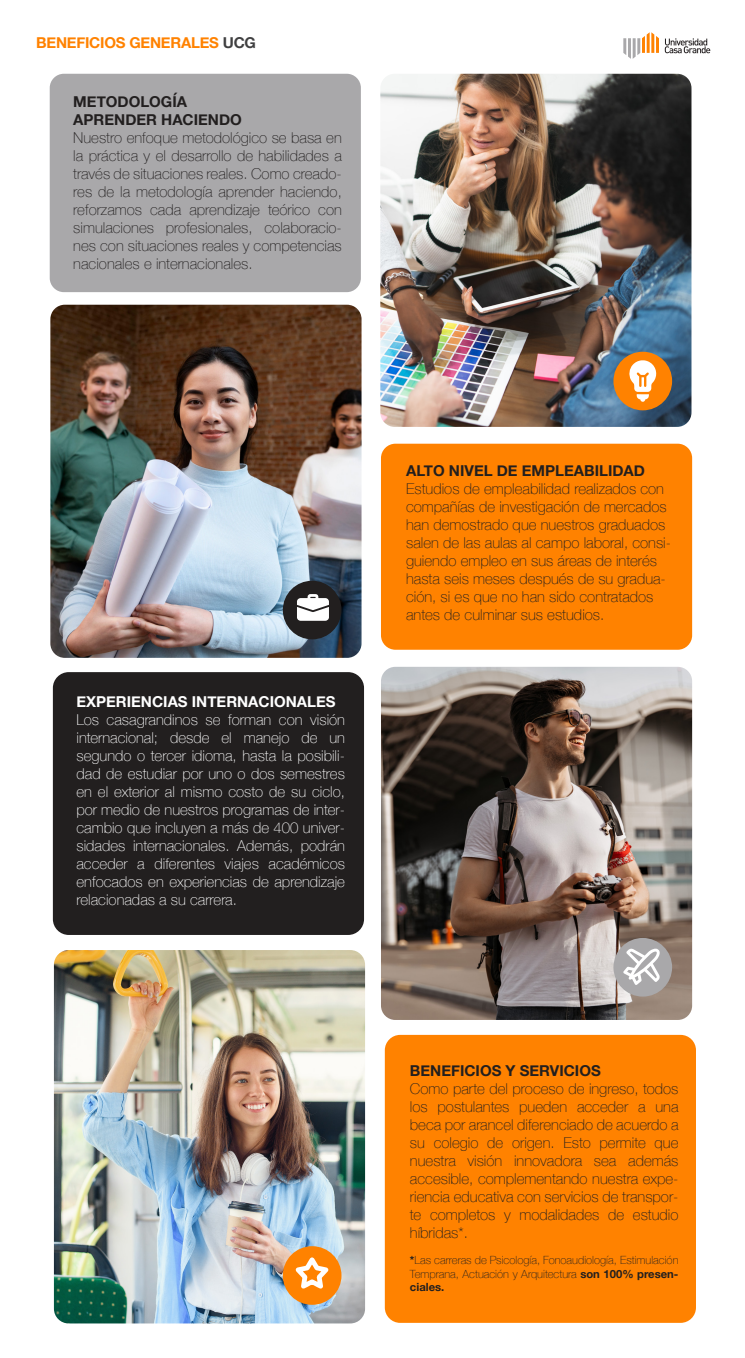
<style>
.page{position:relative;width:745px;height:1358px;background:#fff}
.page>*{position:absolute;margin:0;border:0;box-sizing:border-box;transform-origin:0 0}
.t1{font:100 15px/18px "Helvetica Neue";color:#221f1f;text-align:justify}
.t2{font:100 15px/18px "Helvetica Neue";color:#fff;text-align:justify}
.t3{font:700 15px/18px "Helvetica Neue";color:#221f1f}
.t4{font:700 15px "Helvetica Neue";color:#fff}
.t5{font:700 15px "Helvetica Neue";letter-spacing:-.015em;color:#ff8200}
.t6{font:100 11.25px/13.5px "Helvetica Neue";color:#221f1f;text-align:justify}
.s1{color:#404041}
.s2{font-weight:700}
</style>
<div class="page">
<svg style="left:623px;top:32px;width:35px;height:27px"></svg>
<svg style="left:664px;top:38px;width:45px;height:15px"></svg>
<div style="left:50px;top:74px;width:310px;height:218px;background:#a9a8aa;border-radius:14px"></div>
<div style="left:381px;top:444px;width:310px;height:206px;background:#ff8200;border-radius:14px"></div>
<img style="left:380px;top:74px;width:311px;height:353px">
<img style="left:50px;top:305px;width:311px;height:353px">
<div style="left:282px;top:581px;width:59px;height:58px;background:#221f1f;border-radius:50%"></div>
<svg style="left:297px;top:594px;width:32px;height:27px"></svg>
<div style="left:613px;top:352px;width:58px;height:58px;background:#ff8200;border-radius:50%"></div>
<svg style="left:629px;top:360px;width:27px;height:42px"></svg>
<img style="left:381px;top:667px;width:310px;height:353px">
<div style="left:613px;top:938px;width:58px;height:58px;background:#a9a8aa;border-radius:50%"></div>
<svg style="left:623px;top:948px;width:36px;height:37px"></svg>
<div style="left:53px;top:672px;width:311px;height:263px;background:#221f1f;border-radius:16px"></div>
<img style="left:54px;top:950px;width:311px;height:373px">
<div style="left:282px;top:1246px;width:59px;height:58px;background:#ff8200;border-radius:50%"></div>
<svg style="left:295px;top:1257px;width:33px;height:31px"></svg>
<div style="left:384px;top:1035px;width:311px;height:288px;background:#ff8200;border-radius:15px"></div>
<p class="t5" style="left:36px;top:31px;width:221px">BENEFICIOS GENERALES <span class="s1">UCG</span></p>
<p class="t3" style="left:73px;top:93px;width:170px">METODOLOGÍA<br>APRENDER HACIENDO</p>
<p class="t1" style="left:73px;top:128px;width:270px">Nuestro enfoque metodológico se basa en la práctica y el desarrollo de habilidades a través de situaciones reales. Como creado&shy;res de la metodología aprender haciendo, reforzamos cada aprendizaje teórico con simulaciones profesionales, colaboracio&shy;nes con situaciones reales y competencias nacionales e internacionales.</p>
<p class="t4" style="left:76px;top:690px;width:260px">EXPERIENCIAS INTERNACIONALES</p>
<p class="t2" style="left:76px;top:710px;width:270px">Los casagrandinos se forman con visión internacional; desde el manejo de un segundo o tercer idioma, hasta la posibili&shy;dad de estudiar por uno o dos semestres en el exterior al mismo costo de su ciclo, por medio de nuestros programas de inter&shy;cambio que incluyen a más de 400 univer&shy;sidades internacionales. Además, podrán acceder a diferentes viajes académicos enfocados en experiencias de aprendizaje relacionadas a su carrera.</p>
<p class="t3" style="left:406px;top:462px;width:240px">ALTO NIVEL DE EMPLEABILIDAD</p>
<p class="t1" style="left:406px;top:479px;width:266px;text-align:left">Estudios de empleabilidad realizados con compañías de investigación de mercados han demostrado que nuestros graduados salen de las aulas al campo laboral, consi&shy;guiendo empleo en sus áreas de interés hasta seis meses después de su gradua&shy;ción, si es que no han sido contratados antes de culminar sus estudios.</p>
<p class="t3" style="left:409px;top:1062px;width:192px">BENEFICIOS Y SERVICIOS</p>
<p class="t1" style="left:409px;top:1079px;width:270px">Como parte del proceso de ingreso, todos los postulantes pueden acceder a una beca por arancel diferenciado de acuerdo a su colegio de origen. Esto permite que nuestra visión innovadora sea además accesible, complementando nuestra expe&shy;riencia educativa con servicios de transpor&shy;te completos y modalidades de estudio híbridas*.</p>
<p class="t6" style="left:409px;top:1253px;width:270px"><span class="s2">*</span>Las carreras de Psicología, Fonoaudiología, Estimulación Temprana, Actuación y Arquitectura <span class="s2">son 100% presen&shy;ciales.</span></p>
</div>
